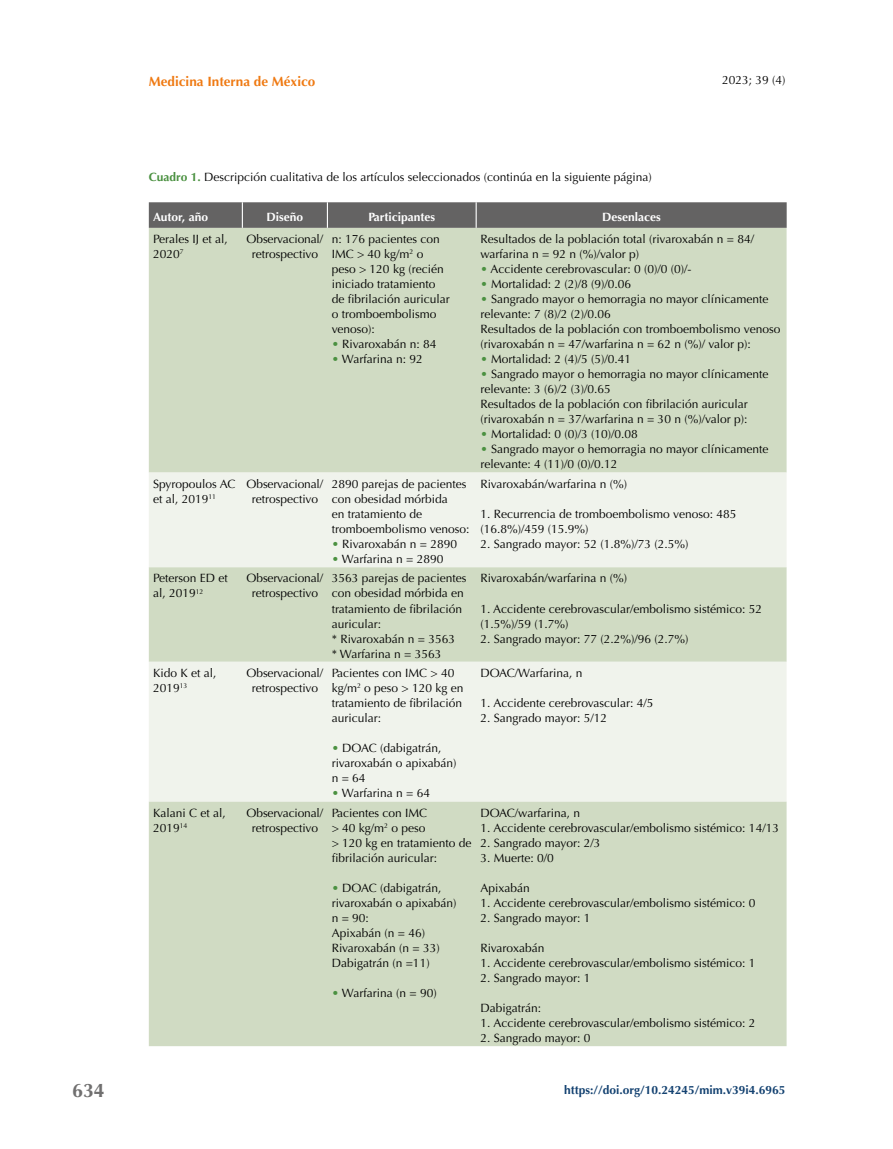
<style>
.page{position:relative;width:893px;height:1149px;background:#fff}
.page>*{position:absolute;margin:0;border:0;box-sizing:border-box;transform-origin:0 0}
.t1{font:700 19.5px "Optima";color:#706f6f}
.t2{font:700 13.5px "Optima";color:#ef7a13}
.t3{font:12px/15px "Optima";color:#000}
.t4{font:700 12px "Optima";color:#144271}
.t5{font:700 12px "Optima";color:#fff}
.s1{font-weight:700;color:#4b9141}
.s2{color:#4b9141}
</style>
<div class="page">
<div style="left:149px;top:228px;width:638px;height:817px;background:#d0dbc3"></div>
<svg style="left:149px;top:472px;width:638px;height:329px;background:#e6ece0"></svg>
<svg style="left:149px;top:202px;width:638px;height:26px;background:#676666"></svg>
<h1 class="t1" style="left:72px;top:1079px;width:34px">634</h1>
<p class="t2" style="left:149px;top:73px;width:168px">Medicina Interna de México</p>
<p class="t3" style="left:722px;top:73px;width:65px">2023; 39 (4)</p>
<p class="t3" style="left:149px;top:170px;width:505px"><span class="s1">Cuadro 1.</span> Descripción cualitativa de los artículos seleccionados (continúa en la siguiente página)</p>
<p class="t5" style="left:153px;top:209px;width:56px">Autor, año</p>
<p class="t5" style="left:267px;top:209px;width:38px">Diseño</p>
<p class="t5" style="left:368px;top:209px;width:68px">Participantes</p>
<p class="t5" style="left:602px;top:209px;width:60px">Desenlaces</p>
<p class="t3" style="left:153px;top:232px;width:76px">Perales IJ et al,<br>2020<sup>7</sup></p>
<p class="t3" style="left:247px;top:232px;width:78px;text-align:center">Observacional/ retrospectivo</p>
<p class="t3" style="left:332px;top:232px;width:120px">n: 176 pacientes con<br>IMC &gt; 40 kg/m<sup>2</sup> o peso &gt; 120 kg (recién iniciado tratamiento de fibrilación auricular o tromboembolismo venoso):</p>
<p class="t3" style="left:332px;top:337px;width:106px"><span class="s2">•</span> Rivaroxabán n: 84</p>
<p class="t3" style="left:332px;top:352px;width:93px"><span class="s2">•</span> Warfarina n: 92</p>
<p class="t3" style="left:153px;top:476px;width:84px">Spyropoulos AC et al, 2019<sup>11</sup></p>
<p class="t3" style="left:247px;top:476px;width:78px;text-align:center">Observacional/ retrospectivo</p>
<p class="t3" style="left:332px;top:476px;width:139px">2890 parejas de pacientes con obesidad mórbida<br>en tratamiento de tromboembolismo venoso:</p>
<p class="t3" style="left:332px;top:536px;width:127px"><span class="s2">•</span> Rivaroxabán n = 2890</p>
<p class="t3" style="left:332px;top:551px;width:113px"><span class="s2">•</span> Warfarina n = 2890</p>
<p class="t3" style="left:480px;top:232px;width:275px">Resultados de la población total (rivaroxabán n = 84/ warfarina n = 92 n (%)/valor p)</p>
<p class="t3" style="left:480px;top:262px;width:213px"><span class="s2">•</span> Accidente cerebrovascular: 0 (0)/0 (0)/-</p>
<p class="t3" style="left:480px;top:277px;width:152px"><span class="s2">•</span> Mortalidad: 2 (2)/8 (9)/0.06</p>
<p class="t3" style="left:480px;top:292px;width:301px"><span class="s2">•</span> Sangrado mayor o hemorragia no mayor clínicamente relevante: 7 (8)/2 (2)/0.06<br>Resultados de la población con tromboembolismo venoso (rivaroxabán n = 47/warfarina n = 62 n (%)/ valor p):</p>
<p class="t3" style="left:480px;top:352px;width:152px"><span class="s2">•</span> Mortalidad: 2 (4)/5 (5)/0.41</p>
<p class="t3" style="left:480px;top:367px;width:289px"><span class="s2">•</span> Sangrado mayor o hemorragia no mayor clínicamente relevante: 3 (6)/2 (3)/0.65<br>Resultados de la población con fibrilación auricular (rivaroxabán n = 37/warfarina n = 30 n (%)/valor p):</p>
<p class="t3" style="left:480px;top:427px;width:159px"><span class="s2">•</span> Mortalidad: 0 (0)/3 (10)/0.08</p>
<p class="t3" style="left:480px;top:442px;width:289px"><span class="s2">•</span> Sangrado mayor o hemorragia no mayor clínicamente relevante: 4 (11)/0 (0)/0.12</p>
<p class="t3" style="left:480px;top:476px;width:148px">Rivaroxabán/warfarina n (%)</p>
<p class="t3" style="left:480px;top:506px;width:257px">1. Recurrencia de tromboembolismo venoso: 485 (16.8%)/459 (15.9%)</p>
<p class="t3" style="left:480px;top:536px;width:210px">2. Sangrado mayor: 52 (1.8%)/73 (2.5%)</p>
<p class="t3" style="left:153px;top:571px;width:76px">Peterson ED et al, 2019<sup>12</sup></p>
<p class="t3" style="left:247px;top:571px;width:78px;text-align:center">Observacional/ retrospectivo</p>
<p class="t3" style="left:332px;top:571px;width:136px">3563 parejas de pacientes con obesidad mórbida en tratamiento de fibrilación auricular:<br>* Rivaroxabán n = 3563<br>* Warfarina n = 3563</p>
<p class="t3" style="left:480px;top:571px;width:148px">Rivaroxabán/warfarina n (%)</p>
<p class="t3" style="left:480px;top:601px;width:283px">1. Accidente cerebrovascular/embolismo sistémico: 52 (1.5%)/59 (1.7%)</p>
<p class="t3" style="left:480px;top:631px;width:210px">2. Sangrado mayor: 77 (2.2%)/96 (2.7%)</p>
<p class="t3" style="left:153px;top:665px;width:65px">Kido K et al,<br>2019<sup>13</sup></p>
<p class="t3" style="left:247px;top:665px;width:78px;text-align:center">Observacional/ retrospectivo</p>
<p class="t3" style="left:332px;top:665px;width:133px">Pacientes con IMC &gt; 40 kg/m<sup>2</sup> o peso &gt; 120 kg en tratamiento de fibrilación auricular:</p>
<p class="t3" style="left:332px;top:740px;width:126px"><span class="s2">•</span> DOAC (dabigatrán, rivaroxabán o apixabán) n = 64</p>
<p class="t3" style="left:332px;top:785px;width:100px"><span class="s2">•</span> Warfarina n = 64</p>
<p class="t3" style="left:153px;top:805px;width:74px">Kalani C et al,<br>2019<sup>14</sup></p>
<p class="t3" style="left:247px;top:805px;width:78px;text-align:center">Observacional/ retrospectivo</p>
<p class="t3" style="left:332px;top:805px;width:141px">Pacientes con IMC<br>&gt; 40 kg/m<sup>2</sup> o peso<br>&gt; 120 kg en tratamiento de fibrilación auricular:</p>
<p class="t3" style="left:332px;top:880px;width:126px"><span class="s2">•</span> DOAC (dabigatrán, rivaroxabán o apixabán) n = 90:<br>Apixabán (n = 46)<br>Rivaroxabán (n = 33)<br>Dabigatrán (n =11)</p>
<p class="t3" style="left:332px;top:985px;width:107px"><span class="s2">•</span> Warfarina (n = 90)</p>
<p class="t3" style="left:480px;top:665px;width:104px">DOAC/Warfarina, n</p>
<p class="t3" style="left:480px;top:695px;width:175px">1. Accidente cerebrovascular: 4/5</p>
<p class="t3" style="left:480px;top:710px;width:128px">2. Sangrado mayor: 5/12</p>
<p class="t3" style="left:480px;top:805px;width:101px">DOAC/warfarina, n</p>
<p class="t3" style="left:480px;top:820px;width:300px">1. Accidente cerebrovascular/embolismo sistémico: 14/13</p>
<p class="t3" style="left:480px;top:835px;width:121px">2. Sangrado mayor: 2/3</p>
<p class="t3" style="left:480px;top:850px;width:75px">3. Muerte: 0/0</p>
<p class="t3" style="left:480px;top:880px;width:51px">Apixabán</p>
<p class="t3" style="left:480px;top:895px;width:277px">1. Accidente cerebrovascular/embolismo sistémico: 0</p>
<p class="t3" style="left:480px;top:910px;width:111px">2. Sangrado mayor: 1</p>
<p class="t3" style="left:480px;top:940px;width:66px">Rivaroxabán</p>
<p class="t3" style="left:480px;top:955px;width:277px">1. Accidente cerebrovascular/embolismo sistémico: 1</p>
<p class="t3" style="left:480px;top:970px;width:111px">2. Sangrado mayor: 1</p>
<p class="t3" style="left:480px;top:1000px;width:62px">Dabigatrán:</p>
<p class="t3" style="left:480px;top:1015px;width:277px">1. Accidente cerebrovascular/embolismo sistémico: 2</p>
<p class="t3" style="left:480px;top:1030px;width:111px">2. Sangrado mayor: 0</p>
<p class="t4" style="left:564px;top:1082px;width:223px">https://doi.org/10.24245/mim.v39i4.6965</p>
</div>
